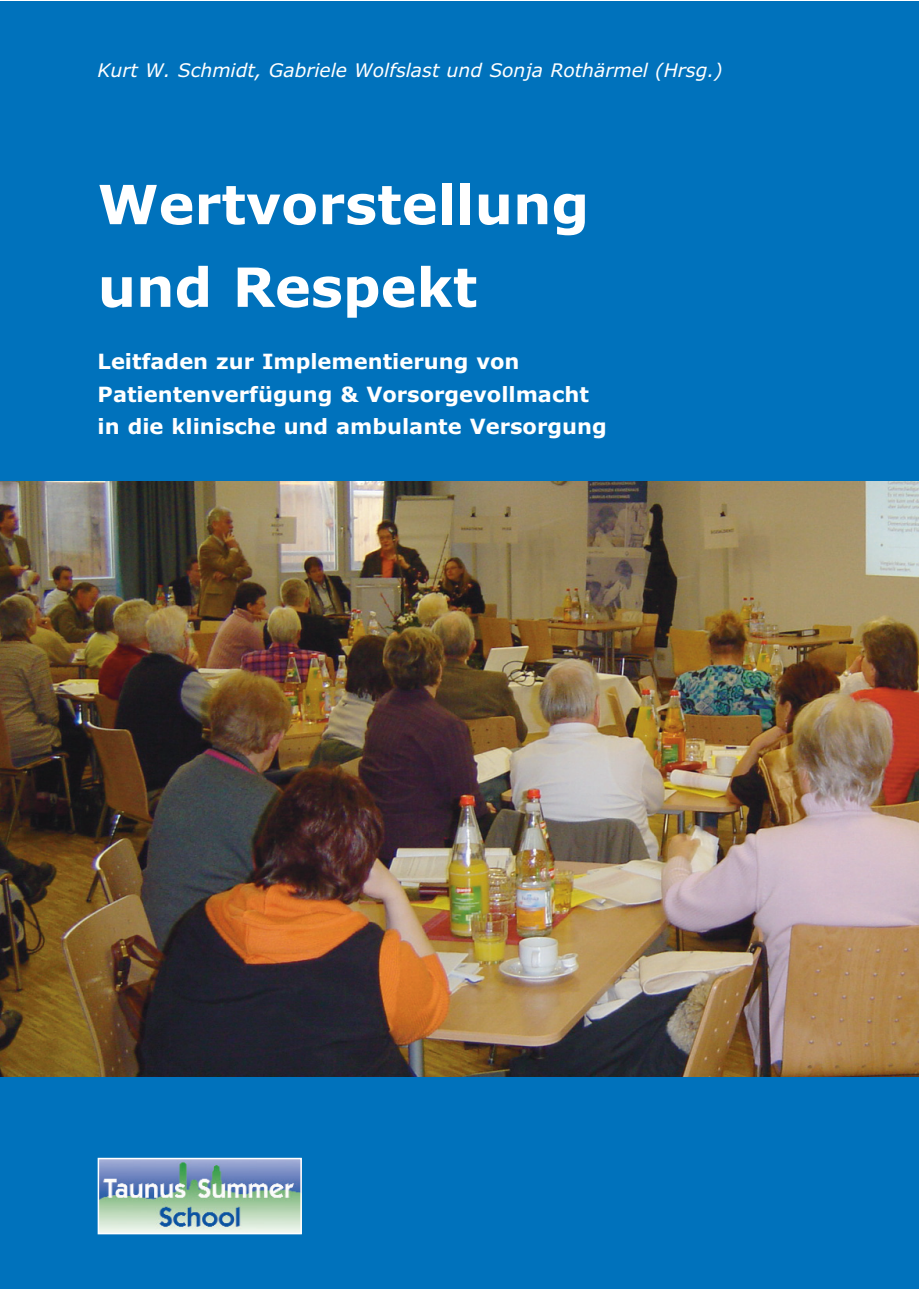
<style>
.page{position:relative;width:919px;height:1289px;background:#fff}
.page>*{position:absolute;margin:0;border:0;box-sizing:border-box;transform-origin:0 0}
.t1{font:700 54px/82.7px "Verdana";color:#fff}
.t2{font:700 21px/32.1px "Verdana";color:#fff}
.t3{font:italic 18.75px "Verdana";color:#fff}
</style>
<div class="page">
<div style="left:0;top:1px;width:918px;height:1287px;background:#0072bc"></div>
<img style="left:101px;top:1160px;width:198px;height:71px">
<div style="left:98px;top:1157px;width:204px;height:77px;border:2px solid #fff"></div>
<img style="left:0;top:481px;width:918px;height:595px">
<p class="t3" style="left:98px;top:62px;width:626px">Kurt W. Schmidt, Gabriele Wolfslast und Sonja Rothärmel (Hrsg.)</p>
<h1 class="t1" style="left:98px;top:168px;width:493px">Wertvorstellung und Respekt</h1>
<p class="t2" style="left:98px;top:347px;width:510px">Leitfaden zur Implementierung von<br>Patientenverfügung &amp; Vorsorgevollmacht in die klinische und ambulante Versorgung</p>
</div>
